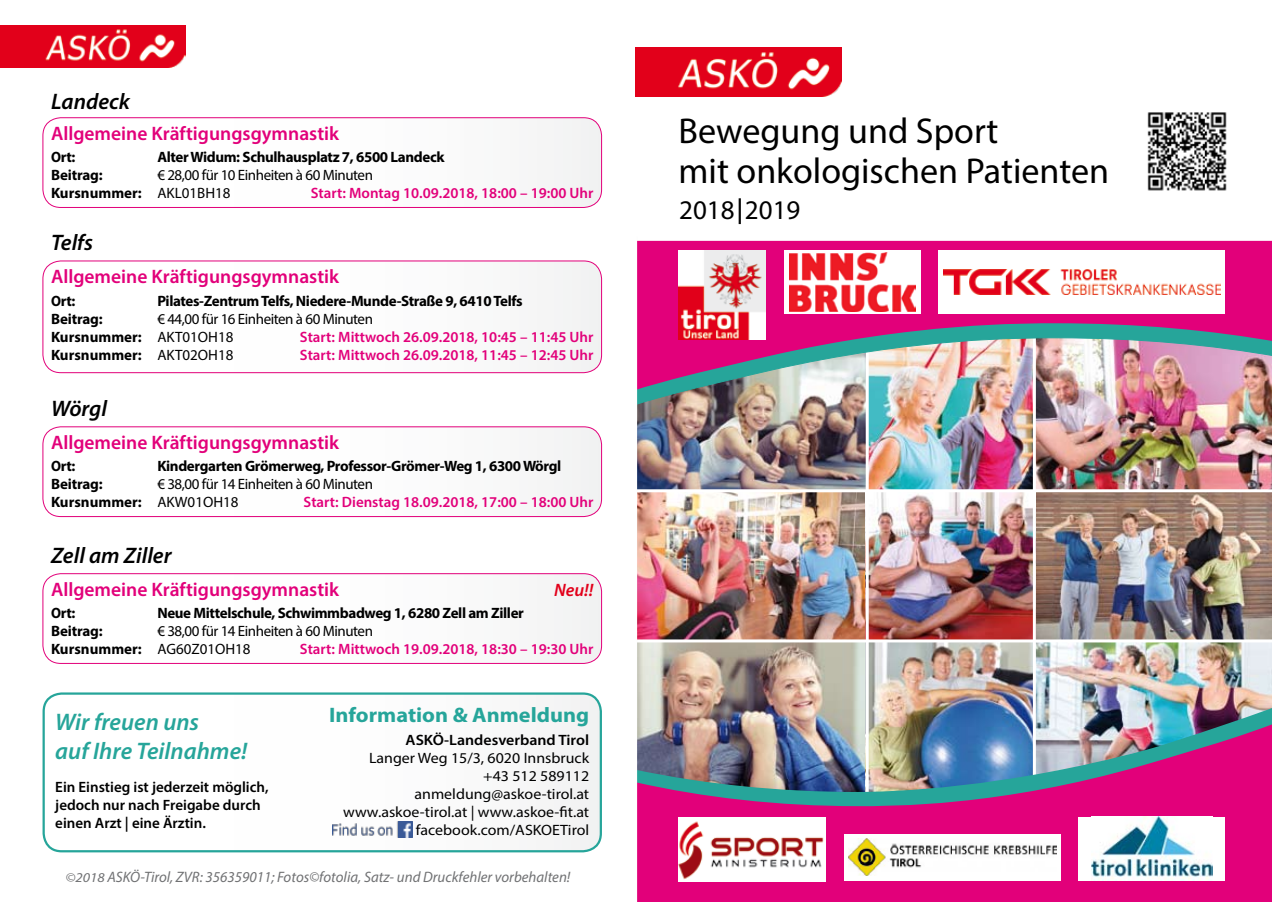
<style>
.page{position:relative;width:1272px;height:902px;background:#fff}
.page>*{position:absolute;margin:0;border:0;box-sizing:border-box;transform-origin:0 0}
.t1{font:36px/40.2px "Myriad Pro";color:#000}
.t2{font:27px "Myriad Pro";color:#000}
.t3{font:italic 600 24px/29.7px "Myriad Pro";color:#26a59a}
.t4{font:italic 600 22.5px "Myriad Pro";color:#000}
.t5{font:700 21px "Myriad Pro";color:#26a59a;scale:1.06 1}
.t6{font:600 19.5px "Myriad Pro";color:#e2007a}
.t7{font:italic 600 18px "Myriad Pro";color:#e2001a}
.t8{font:italic 15.15px "Myriad Pro";color:#707173}
.t9{font:700 15px "Myriad Pro";letter-spacing:-.025em;color:#000}
.t10{font:15px/18px "Myriad Pro";letter-spacing:-.02em;color:#000}
.t11{font:600 15px "Myriad Pro";color:#e2007a}
.t12{font:15px/18px "Myriad Pro";color:#000;text-align:right;scale:1.06 1}
.t13{font:600 15px/18px "Myriad Pro";color:#000}
.t14{font:600 15px "Myriad Pro";color:#000;scale:1.06 1}
.t15{font:700 15px "Myriad Pro";color:#000}
.t16{font:700 15px "Myriad Pro";letter-spacing:-.025em;color:#000;scale:.93 1}
.s1{font-weight:700}
.s2{font-weight:400}
.s3{font-size:13.5px}
.s4{font-family:"Tahoma"}
</style>
<div class="page">
<img style="left:0;top:26px;width:186px;height:42px">
<img style="left:869px;top:405px;width:162px;height:84px">
<img style="left:1035px;top:405px;width:236px;height:84px">
<img style="left:637px;top:405px;width:228px;height:84px">
<img style="left:637px;top:642px;width:228px;height:61px">
<img style="left:869px;top:642px;width:162px;height:61px">
<img style="left:1035px;top:642px;width:236px;height:61px">
<img style="left:636px;top:47px;width:205px;height:50px">
<img style="left:637px;top:703px;width:634px;height:18px">
<img style="left:637px;top:489px;width:634px;height:151px">
<img style="left:637px;top:721px;width:634px;height:180px">
<img style="left:637px;top:390px;width:634px;height:15px">
<img style="left:637px;top:241px;width:634px;height:149px">
<img style="left:1147px;top:112px;width:80px;height:79px">
<img style="left:678px;top:817px;width:147px;height:64px">
<div style="left:1078px;top:816px;width:147px;height:64px;background:#fff"></div>
<img style="left:1091px;top:816px;width:121px;height:64px">
<img style="left:678px;top:250px;width:87px;height:89px">
<div style="left:938px;top:250px;width:287px;height:64px;background:#fff"></div>
<img style="left:943px;top:270px;width:276px;height:24px">
<div style="left:784px;top:250px;width:136px;height:64px;background:#fff"></div>
<img style="left:789px;top:252px;width:126px;height:60px">
<div style="left:844px;top:833px;width:217px;height:47px;background:#fff"></div>
<img style="left:848px;top:838px;width:208px;height:37px">
<svg style="left:43px;top:427px;width:558px;height:89px"></svg>
<div style="left:43px;top:426px;width:559px;height:91px;border:1px solid #e2007a;border-radius:18px"></div>
<svg style="left:43px;top:118px;width:558px;height:89px"></svg>
<div style="left:43px;top:117px;width:559px;height:91px;border:1px solid #e2007a;border-radius:18px"></div>
<svg style="left:43px;top:261px;width:558px;height:111px"></svg>
<div style="left:43px;top:260px;width:559px;height:113px;border:1px solid #e2007a;border-radius:18px"></div>
<svg style="left:44px;top:695px;width:557px;height:156px"></svg>
<div style="left:43px;top:692px;width:559px;height:160px;border:2px solid #26a59a;border-radius:18px"></div>
<svg style="left:43px;top:573px;width:558px;height:90px"></svg>
<div style="left:43px;top:573px;width:559px;height:90px;border:1px solid #e2007a;border-radius:18px"></div>
<img style="left:332px;top:821px;width:81px;height:16px">
<h3 class="t4" style="left:51px;top:87px;width:81px">Landeck</h3>
<h3 class="t6" style="left:51px;top:121px;width:289px">Allgemeine Kräftigungsgymnastik</h3>
<p class="t16" style="left:51px;top:147px;width:28px">Ort:</p>
<p class="t9" style="left:157px;top:147px;width:289px">Alter Widum: Schulhausplatz 7, 6500 Landeck</p>
<p class="t9" style="left:51px;top:165px;width:53px">Beitrag:</p>
<p class="t10" style="left:51px;top:166px;width:323px;text-indent:106px">€ 28,00 für 10 Einheiten à 60 Minuten<br><span class="s1">Kursnummer:</span> AKL01BH18</p>
<p class="t11" style="left:311px;top:184px;width:284px">Start: Montag 10.09.2018, 18:00 – 19:00 Uhr</p>
<h3 class="t4" style="left:51px;top:228px;width:44px">Telfs</h3>
<h3 class="t6" style="left:51px;top:264px;width:289px">Allgemeine Kräftigungsgymnastik</h3>
<p class="t16" style="left:51px;top:291px;width:28px">Ort:</p>
<p class="t9" style="left:157px;top:291px;width:367px">Pilates-Zentrum Telfs, Niedere-Munde-Straße 9, 6410 Telfs</p>
<p class="t9" style="left:51px;top:309px;width:53px">Beitrag:</p>
<p class="t10" style="left:51px;top:309px;width:323px;text-indent:106px">€ 44,00 für 16 Einheiten à 60 Minuten<br><span class="s1">Kursnummer:</span> AKT01OH18</p>
<p class="t11" style="left:300px;top:327px;width:295px">Start: Mittwoch 26.09.2018, 10:45 – 11:45 Uhr</p>
<p class="t15" style="left:51px;top:345px;width:184px">Kursnummer: <span class="s2">AKT02OH18</span></p>
<p class="t11" style="left:300px;top:345px;width:295px">Start: Mittwoch 26.09.2018, 11:45 – 12:45 Uhr</p>
<h3 class="t4" style="left:51px;top:394px;width:58px">Wörgl</h3>
<h3 class="t6" style="left:51px;top:430px;width:289px">Allgemeine Kräftigungsgymnastik</h3>
<p class="t16" style="left:51px;top:456px;width:28px">Ort:</p>
<p class="t9" style="left:157px;top:456px;width:405px">Kindergarten Grömerweg, Professor-Grömer-Weg 1, 6300 Wörgl</p>
<p class="t9" style="left:51px;top:474px;width:53px">Beitrag:</p>
<p class="t10" style="left:51px;top:475px;width:323px;text-indent:106px">€ 38,00 für 14 Einheiten à 60 Minuten<br><span class="s1">Kursnummer:</span> AKW01OH18</p>
<p class="t11" style="left:303px;top:493px;width:291px">Start: Dienstag 18.09.2018, 17:00 – 18:00 Uhr</p>
<h3 class="t4" style="left:51px;top:540px;width:122px">Zell am Ziller</h3>
<h3 class="t6" style="left:51px;top:576px;width:289px">Allgemeine Kräftigungsgymnastik</h3>
<p class="t7" style="left:554px;top:578px;width:41px">Neu!!</p>
<p class="t16" style="left:51px;top:603px;width:28px">Ort:</p>
<p class="t9" style="left:157px;top:603px;width:368px">Neue Mittelschule, Schwimmbadweg 1, 6280 Zell am Ziller</p>
<p class="t9" style="left:51px;top:621px;width:53px">Beitrag:</p>
<p class="t10" style="left:51px;top:622px;width:323px;text-indent:106px">€ 38,00 für 14 Einheiten à 60 Minuten<br><span class="s1">Kursnummer:</span> AG60Z01OH18</p>
<p class="t11" style="left:300px;top:639px;width:295px">Start: Mittwoch 19.09.2018, 18:30 – 19:30 Uhr</p>
<h3 class="t3" style="left:55px;top:706px;width:193px">Wir freuen uns<br>auf Ihre Teilnahme!</h3>
<p class="t13" style="left:55px;top:777px;width:215px">Ein Einstieg ist jederzeit möglich, jedoch nur nach Freigabe durch einen Arzt | eine Ärztin.</p>
<h3 class="t5" style="left:329px;top:701px;width:247px">Information &amp; Anmeldung</h3>
<p class="t14" style="left:405px;top:730px;width:175px">ASKÖ-Landesverband Tirol</p>
<p class="t12" style="left:343px;top:748px;width:234px">Langer Weg 15/3, 6020 Innsbruck +43 512 589112 anmeldung@askoe-tirol.at www.askoe-tirol.at | www.askoe-fit.at facebook.com/ASKOETirol</p>
<p class="t8" style="left:66px;top:867px;width:506px"><span class="s3">©2018</span> ASKÖ-Tirol, ZVR: 356359011; Fotos©fotolia, Satz- und Druckfehler vorbehalten!</p>
<h1 class="t1" style="left:678px;top:110px;width:432px">Bewegung und Sport<br>mit onkologischen Patienten</h1>
<h2 class="t2" style="left:679px;top:193px;width:123px">2018<span class="s4">|</span>2019</h2>
</div>
